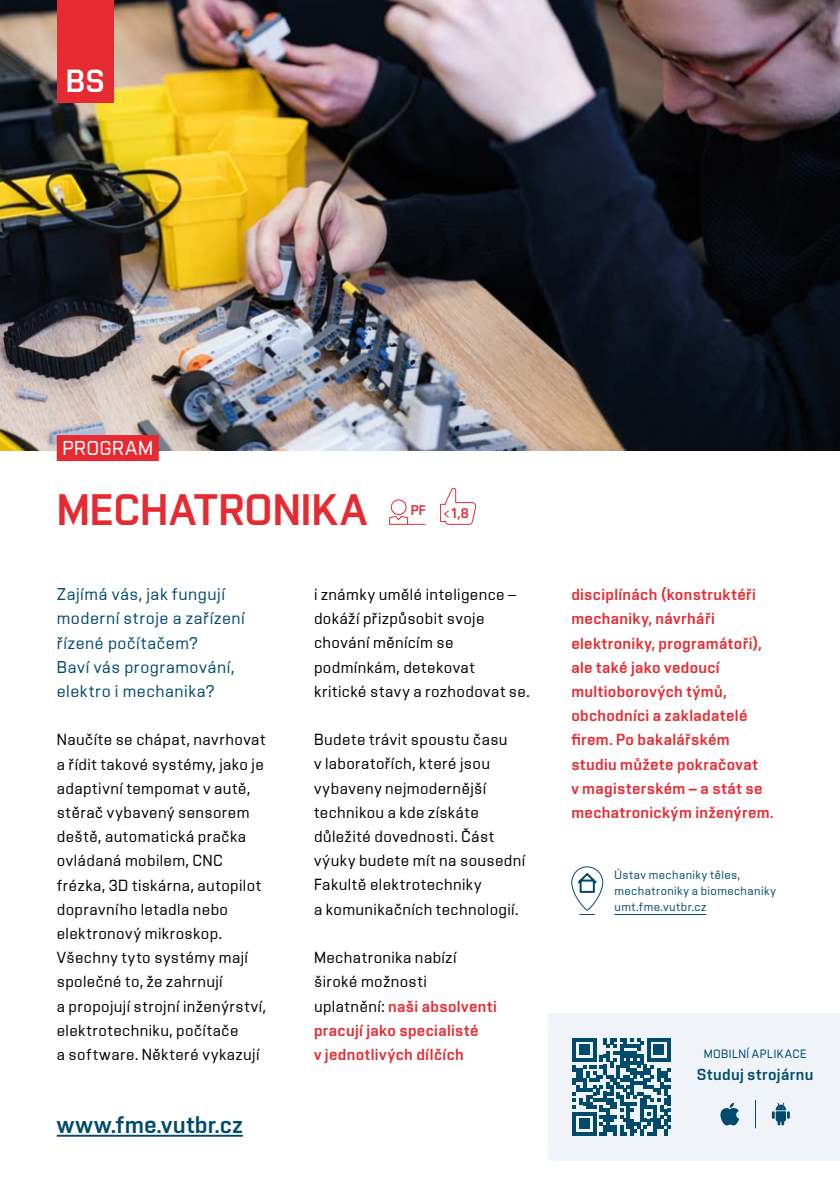
<style>
.page{position:relative;width:840px;height:1191px;background:#fff}
.page>*{position:absolute;margin:0;border:0;box-sizing:border-box;transform-origin:0 0}
.t1{font:44px "Vafle VUT";letter-spacing:.005em;color:#e62a32}
.t2{font:32px "Vafle VUT";color:#fff}
.t3{font:24px "Vafle VUT";letter-spacing:.02em;color:#004b6c}
.t4{font:20px "Vafle Light VUT";letter-spacing:.025em;color:#fff}
.t5{font:17px/24.2px "Vafle Light VUT";letter-spacing:.03em;color:#004b6c}
.t6{font:16px/24.2px "Vafle Light VUT";letter-spacing:.025em;color:#000}
.t7{font:16px/24.2px "Vafle VUT";letter-spacing:.025em;color:#e62a32}
.t8{font:16px "Vafle VUT";letter-spacing:.025em;color:#004b6c}
.t9{font:14px "Vafle VUT";color:#e62a32}
.t10{font:12px/16px "Vafle Light VUT";letter-spacing:.035em;color:#004b6c}
.s1{font-family:"Vafle Light VUT";color:#000}
</style>
<div class="page">
<img style="left:0;top:0;width:839px;height:450px">
<div style="left:57px;top:0;width:56px;height:102px;background:#e62a32"></div>
<div style="left:57px;top:435px;width:102px;height:26px;background:#e62a32"></div>
<div style="left:390px;top:499px;width:16px;height:16px;border:1px solid #e62a32;border-radius:50%"></div>
<hr style="left:389px;top:524px;width:36px;height:1px;background:#e62a32">
<svg style="left:389px;top:515px;width:19px;height:10px"></svg>
<svg style="left:440px;top:487px;width:36px;height:38px"></svg>
<svg style="left:571px;top:866px;width:32px;height:49px"></svg>
<hr style="left:614px;top:914px;width:92px;height:1px;background:#004b6c">
<div style="left:548px;top:1013px;width:291px;height:147px;background:#f0f4f8"></div>
<svg style="left:720px;top:1102px;width:18px;height:23px"></svg>
<svg style="left:771px;top:1102px;width:18px;height:23px"></svg>
<svg style="left:572px;top:1038px;width:98px;height:97px"></svg>
<hr style="left:57px;top:1134px;width:186px;height:2px;background:#004b6c">
<h2 class="t2" style="left:66px;top:62px;width:40px">BS</h2>
<p class="t4" style="left:62px;top:436px;width:92px">PROGRAM</p>
<h1 class="t1" style="left:57px;top:484px;width:312px">MECHATRONIKA</h1>
<p class="t9" style="left:410px;top:502px;width:16px">PF</p>
<p class="t9" style="left:451px;top:505px;width:18px">1,8</p>
<p class="t5" style="left:57px;top:582px;width:189px">Zajímá vás, jak fungují moderní stroje a zařízení řízené počítačem?<br>Baví vás programování, elektro i mechanika?</p>
<p class="t6" style="left:57px;top:727px;width:211px">Naučíte se chápat, navrhovat a řídit takové systémy, jako je adaptivní tempomat v autě, stěrač vybavený sensorem deště, automatická pračka ovládaná mobilem, CNC frézka, 3D tiskárna, autopilot dopravního letadla nebo elektronový mikroskop.<br>Všechny tyto systémy mají společné to, že zahrnují<br>a propojují strojní inženýrství, elektrotechniku, počítače<br>a software. Některé vykazují</p>
<h3 class="t3" style="left:57px;top:1110px;width:187px">www.fme.vutbr.cz</h3>
<p class="t6" style="left:314px;top:582px;width:217px">i známky umělé inteligence – dokáží přizpůsobit svoje chování měnícím se podmínkám, detekovat kritické stavy a rozhodovat se.</p>
<p class="t6" style="left:314px;top:727px;width:212px">Budete trávit spoustu času<br>v laboratořích, které jsou vybaveny nejmodernější technikou a kde získáte důležité dovednosti. Část výuky budete mít na sousední<br>Fakultě elektrotechniky<br>a komunikačních technologií.</p>
<p class="t6" style="left:314px;top:945px;width:144px">Mechatronika nabízí široké možnosti</p>
<p class="t7" style="left:314px;top:993px;width:184px"><span class="s1">uplatnění:</span> naši absolventi pracují jako specialisté<br>v jednotlivých dílčích</p>
<p class="t7" style="left:571px;top:582px;width:203px">disciplínách (konstruktéři mechaniky, návrháři elektroniky, programátoři), ale také jako vedoucí multioborových týmů, obchodníci a zakladatelé firem. Po bakalářském studiu můžete pokračovat<br>v magisterském – a stát se mechatronickým inženýrem.</p>
<p class="t10" style="left:614px;top:867px;width:163px">Ústav mechaniky těles, mechatroniky a biomechaniky umt.fme.vutbr.cz</p>
<p class="t10" style="left:703px;top:1045px;width:104px">MOBILNÍ APLIKACE</p>
<p class="t8" style="left:696px;top:1064px;width:118px">Studuj strojárnu</p>
</div>
